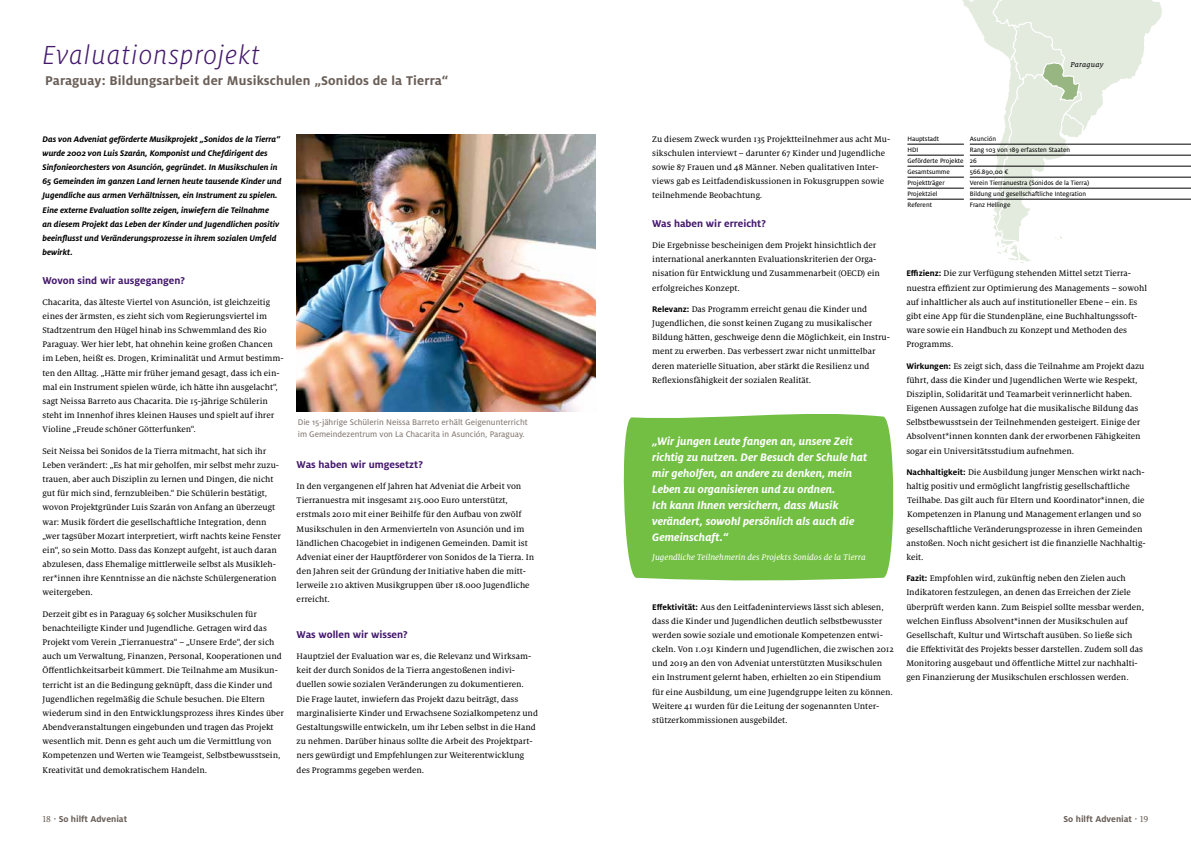
<style>
.page{position:relative;width:1191px;height:842px;background:#fff}
.page>*{position:absolute;margin:0;border:0;box-sizing:border-box;transform-origin:0 0}
.t1{font:italic 300 29px "Milo OT";letter-spacing:.04em;color:#45196e}
.t2{font:700 14px "Milo OT";letter-spacing:.01em;color:#6a5f58}
.t3{font:italic 700 12px/16px "Milo OT";color:#fff}
.t4{font:700 11px "Milo OT";color:#45196e}
.t5{font:700 9.5px "Milo OT";color:#6a5f58}
.t6{font:9px/14.2px "Milo Serif OT Text";color:#000}
.t7{font:italic 700 9px/14.2px "Milo OT";color:#000}
.t8{font:9px/12px "Milo OT Text";color:#847972}
.t9{font:9px "Milo Serif OT Text Ita";color:#fff}
.t10{font:8px "Milo Serif OT Text Ita";letter-spacing:.03em;color:#000}
.t11{font:7px/11px "Milo OT Text";color:#000}
.s1{font-family:"Milo OT";font-weight:700}
.s2{font-family:"Milo Serif OT Text";font-weight:400}
.s3{font-family:"Milo Serif OT Text";font-weight:400;font-size:11px}
</style>
<div class="page">
<svg style="left:914px;top:143px;width:47px;height:56px"></svg>
<svg style="left:961px;top:0;width:201px;height:260px"></svg>
<hr style="left:969px;top:144px;width:222px;height:1px;background:#000">
<hr style="left:969px;top:155px;width:222px;height:1px;background:#000">
<hr style="left:969px;top:166px;width:222px;height:1px;background:#000">
<hr style="left:969px;top:177px;width:222px;height:1px;background:#000">
<hr style="left:969px;top:188px;width:222px;height:1px;background:#000">
<hr style="left:969px;top:199px;width:222px;height:1px;background:#000">
<hr style="left:907px;top:144px;width:57px;height:1px;background:#000">
<hr style="left:907px;top:155px;width:57px;height:1px;background:#000">
<hr style="left:907px;top:166px;width:57px;height:1px;background:#000">
<hr style="left:907px;top:177px;width:57px;height:1px;background:#000">
<hr style="left:907px;top:188px;width:57px;height:1px;background:#000">
<hr style="left:907px;top:199px;width:57px;height:1px;background:#000">
<div style="left:623px;top:414px;width:271px;height:167px;background:#72bf44"></div>
<img style="left:297px;top:135px;width:298px;height:276px">
<h1 class="t1" style="left:43px;top:39px;width:219px">Evaluationsprojekt</h1>
<h2 class="t2" style="left:45px;top:73px;width:404px">Paraguay: Bildungsarbeit der Musikschulen „Sonidos de la Tierra“</h2>
<p class="t7" style="left:43px;top:132px;width:240px">Das von Adveniat geförderte Musikprojekt „Sonidos de la Tierra“ wurde 2002 von Luis Szarán, Komponist und Chefdirigent des Sinfonieorchesters von Asunción, gegründet. In Musikschulen in 65 Gemeinden im ganzen Land lernen heute tausende Kinder und Jugendliche aus armen Verhältnissen, ein Instrument zu spielen.<br>Eine externe Evaluation sollte zeigen, inwiefern die Teilnahme<br>an diesem Projekt das Leben der Kinder und Jugendlichen positiv beeinflusst und Veränderungsprozesse in ihrem sozialen Umfeld bewirkt.</p>
<p class="t4" style="left:43px;top:274px;width:144px">Wovon sind wir ausgegangen?</p>
<p class="t6" style="left:43px;top:295px;width:243px">Chacarita, das älteste Viertel von Asunción, ist gleichzeitig eines der ärmsten, es zieht sich vom Regierungsviertel im Stadtzentrum den Hügel hinab ins Schwemmland des Rio Paraguay. Wer hier lebt, hat ohnehin keine großen Chancen im Leben, heißt es. Drogen, Kriminalität und Armut bestimm&shy;ten den Alltag. „Hätte mir früher jemand gesagt, dass ich ein&shy;mal ein Instrument spielen würde, ich hätte ihn ausgelacht“, sagt Neissa Barreto aus Chacarita. Die 15-jährige Schülerin steht im Innenhof ihres kleinen Hauses und spielt auf ihrer Violine „Freude schöner Götterfunken“.</p>
<p class="t6" style="left:43px;top:444px;width:240px">Seit Neissa bei Sonidos de la Tierra mitmacht, hat sich ihr Leben verändert: „Es hat mir geholfen, mir selbst mehr zuzu&shy;trauen, aber auch Disziplin zu lernen und Dingen, die nicht gut für mich sind, fernzubleiben.“ Die Schülerin bestätigt, wovon Projektgründer Luis Szarán von Anfang an überzeugt war: Musik fördert die gesellschaftliche Integration, denn „wer tagsüber Mozart interpretiert, wirft nachts keine Fenster ein“, so sein Motto. Dass das Konzept aufgeht, ist auch daran abzulesen, dass Ehemalige mittlerweile selbst als Musikleh&shy;rer*innen ihre Kenntnisse an die nächste Schülergeneration weitergeben.</p>
<p class="t6" style="left:43px;top:607px;width:243px">Derzeit gibt es in Paraguay 65 solcher Musikschulen für benachteiligte Kinder und Jugendliche. Getragen wird das Projekt vom Verein „Tierranuestra“ – „Unsere Erde“, der sich auch um Verwaltung, Finanzen, Personal, Kooperationen und Öffentlichkeitsarbeit kümmert. Die Teilnahme am Musikun&shy;terricht ist an die Bedingung geknüpft, dass die Kinder und Jugendlichen regelmäßig die Schule besuchen. Die Eltern wiederum sind in den Entwicklungsprozess ihres Kindes über Abendveranstaltungen eingebunden und tragen das Projekt wesentlich mit. Denn es geht auch um die Vermittlung von Kompetenzen und Werten wie Teamgeist, Selbstbewusstsein, Kreativität und demokratischem Handeln.</p>
<p class="t8" style="left:298px;top:417px;width:231px">Die 15-jährige Schülerin Neissa Barreto erhält Geigenunterricht im Gemeindezentrum von La Chacarita in Asunción, Paraguay.</p>
<p class="t4" style="left:297px;top:458px;width:128px">Was haben wir umgesetzt?</p>
<p class="t6" style="left:297px;top:479px;width:239px">In den vergangenen elf Jahren hat Adveniat die Arbeit von Tierranuestra mit insgesamt 215.000 Euro unterstützt, erstmals 2010 mit einer Beihilfe für den Aufbau von zwölf Musikschulen in den Armenvierteln von Asunción und im ländlichen Chacogebiet in indigenen Gemeinden. Damit ist Adveniat einer der Hauptförderer von Sonidos de la Tierra. In den Jahren seit der Gründung der Initiative haben die mitt&shy;lerweile 210 aktiven Musikgruppen über 18.000 Jugendliche erreicht.</p>
<p class="t4" style="left:297px;top:628px;width:113px">Was wollen wir wissen?</p>
<p class="t6" style="left:297px;top:649px;width:243px">Hauptziel der Evaluation war es, die Relevanz und Wirksam&shy;keit der durch Sonidos de la Tierra angestoßenen indivi&shy;duellen sowie sozialen Veränderungen zu dokumentieren.<br>Die Frage lautet, inwiefern das Projekt dazu beiträgt, dass marginalisierte Kinder und Erwachsene Sozialkompetenz und Gestaltungswille entwickeln, um ihr Leben selbst in die Hand zu nehmen. Darüber hinaus sollte die Arbeit des Projektpart&shy;ners gewürdigt und Empfehlungen zur Weiterentwicklung des Programms gegeben werden.</p>
<p class="t10" style="left:1070px;top:61px;width:35px">Paraguay</p>
<p class="t6" style="left:652px;top:132px;width:239px">Zu diesem Zweck wurden 135 Projektteilnehmer aus acht Mu&shy;sikschulen interviewt – darunter 67 Kinder und Jugendliche sowie 87 Frauen und 48 Männer. Neben qualitativen Inter&shy;views gab es Leitfadendiskussionen in Fokusgruppen sowie teilnehmende Beobachtung.</p>
<p class="t4" style="left:652px;top:217px;width:115px">Was haben wir erreicht?</p>
<p class="t6" style="left:652px;top:238px;width:229px">Die Ergebnisse bescheinigen dem Projekt hinsichtlich der international anerkannten Evaluationskriterien der Orga&shy;nisation für Entwicklung und Zusammenarbeit (OECD) ein erfolgreiches Konzept.</p>
<p class="t6" style="left:652px;top:302px;width:238px"><span class="s1">Relevanz:</span> Das Programm erreicht genau die Kinder und Jugendlichen, die sonst keinen Zugang zu musikalischer Bildung hätten, geschweige denn die Möglichkeit, ein Instru&shy;ment zu erwerben. Das verbessert zwar nicht unmittelbar deren materielle Situation, aber stärkt die Resilienz und Reflexionsfähigkeit der sozialen Realität.</p>
<p class="t3" style="left:652px;top:434px;width:217px">„Wir jungen Leute fangen an, unsere Zeit richtig zu nutzen. Der Besuch der Schule hat mir geholfen, an andere zu denken, mein Leben zu organisieren und zu ordnen.<br>Ich kann Ihnen versichern, dass Musik verändert, sowohl persönlich als auch die Gemeinschaft.“</p>
<p class="t9" style="left:652px;top:553px;width:215px">Jugendliche Teilnehmerin des Projekts Sonidos de la Tierra</p>
<p class="t6" style="left:652px;top:600px;width:243px"><span class="s1">Effektivität:</span> Aus den Leitfadeninterviews lässt sich ablesen, dass die Kinder und Jugendlichen deutlich selbstbewusster werden sowie soziale und emotionale Kompetenzen entwi&shy;ckeln. Von 1.031 Kindern und Jugendlichen, die zwischen 2012 und 2019 an den von Adveniat unterstützten Musikschulen ein Instrument gelernt haben, erhielten 20 ein Stipendium für eine Ausbildung, um eine Jugendgruppe leiten zu können.<br>Weitere 41 wurden für die Leitung der sogenannten Unter&shy;stützerkommissionen ausgebildet.</p>
<p class="t11" style="left:907px;top:133px;width:33px">Hauptstadt</p>
<p class="t11" style="left:969px;top:133px;width:28px">Asunción</p>
<p class="t11" style="left:907px;top:144px;width:12px">HDI</p>
<p class="t11" style="left:907px;top:144px;width:164px;text-indent:62px">Rang 103 von 189 erfassten Staaten<br>Geförderte Projekte 26<br>Gesamtsumme</p>
<p class="t11" style="left:969px;top:166px;width:40px">566.890,00 €</p>
<p class="t11" style="left:907px;top:177px;width:39px">Projektträger</p>
<p class="t11" style="left:969px;top:177px;width:121px">Verein Tierranuestra (Sonidos de la Tierra)</p>
<p class="t11" style="left:907px;top:188px;width:31px">Projektziel</p>
<p class="t11" style="left:969px;top:188px;width:118px">Bildung und gesellschaftliche Integration</p>
<p class="t11" style="left:907px;top:199px;width:26px">Referent</p>
<p class="t11" style="left:969px;top:199px;width:42px">Franz Hellinge</p>
<p class="t6" style="left:906px;top:267px;width:242px"><span class="s1">Effizienz:</span> Die zur Verfügung stehenden Mittel setzt Tierra&shy;nuestra effizient zur Optimierung des Managements – sowohl auf inhaltlicher als auch auf institutioneller Ebene – ein. Es gibt eine App für die Stundenpläne, eine Buchhaltungssoft&shy;ware sowie ein Handbuch zu Konzept und Methoden des Programms.</p>
<p class="t6" style="left:906px;top:359px;width:239px"><span class="s1">Wirkungen:</span> Es zeigt sich, dass die Teilnahme am Projekt dazu führt, dass die Kinder und Jugendlichen Werte wie Respekt, Disziplin, Solidarität und Teamarbeit verinnerlicht haben.<br>Eigenen Aussagen zufolge hat die musikalische Bildung das Selbstbewusstsein der Teilnehmenden gesteigert. Einige der Absolvent*innen konnten dank der erworbenen Fähigkeiten sogar ein Universitätsstudium aufnehmen.</p>
<p class="t6" style="left:906px;top:465px;width:241px"><span class="s1">Nachhaltigkeit:</span> Die Ausbildung junger Menschen wirkt nach&shy;haltig positiv und ermöglicht langfristig gesellschaftliche Teilhabe. Das gilt auch für Eltern und Koordinator*innen, die Kompetenzen in Planung und Management erlangen und so gesellschaftliche Veränderungsprozesse in ihren Gemeinden anstoßen. Noch nicht gesichert ist die finanzielle Nachhaltig&shy;keit.</p>
<p class="t6" style="left:906px;top:571px;width:239px"><span class="s1">Fazit:</span> Empfohlen wird, zukünftig neben den Zielen auch Indikatoren festzulegen, an denen das Erreichen der Ziele überprüft werden kann. Zum Beispiel sollte messbar werden, welchen Einfluss Absolvent*innen der Musikschulen auf Gesellschaft, Kultur und Wirtschaft ausüben. So ließe sich die Effektivität des Projekts besser darstellen. Zudem soll das Monitoring ausgebaut und öffentliche Mittel zur nachhalti&shy;gen Finanzierung der Musikschulen erschlossen werden.</p>
<p class="t5" style="left:43px;top:814px;width:86px"><span class="s2">18</span> <span class="s3">·</span> So hilft Adveniat</p>
<p class="t5" style="left:1063px;top:814px;width:86px">So hilft Adveniat <span class="s3">·</span> <span class="s2">19</span></p>
</div>
